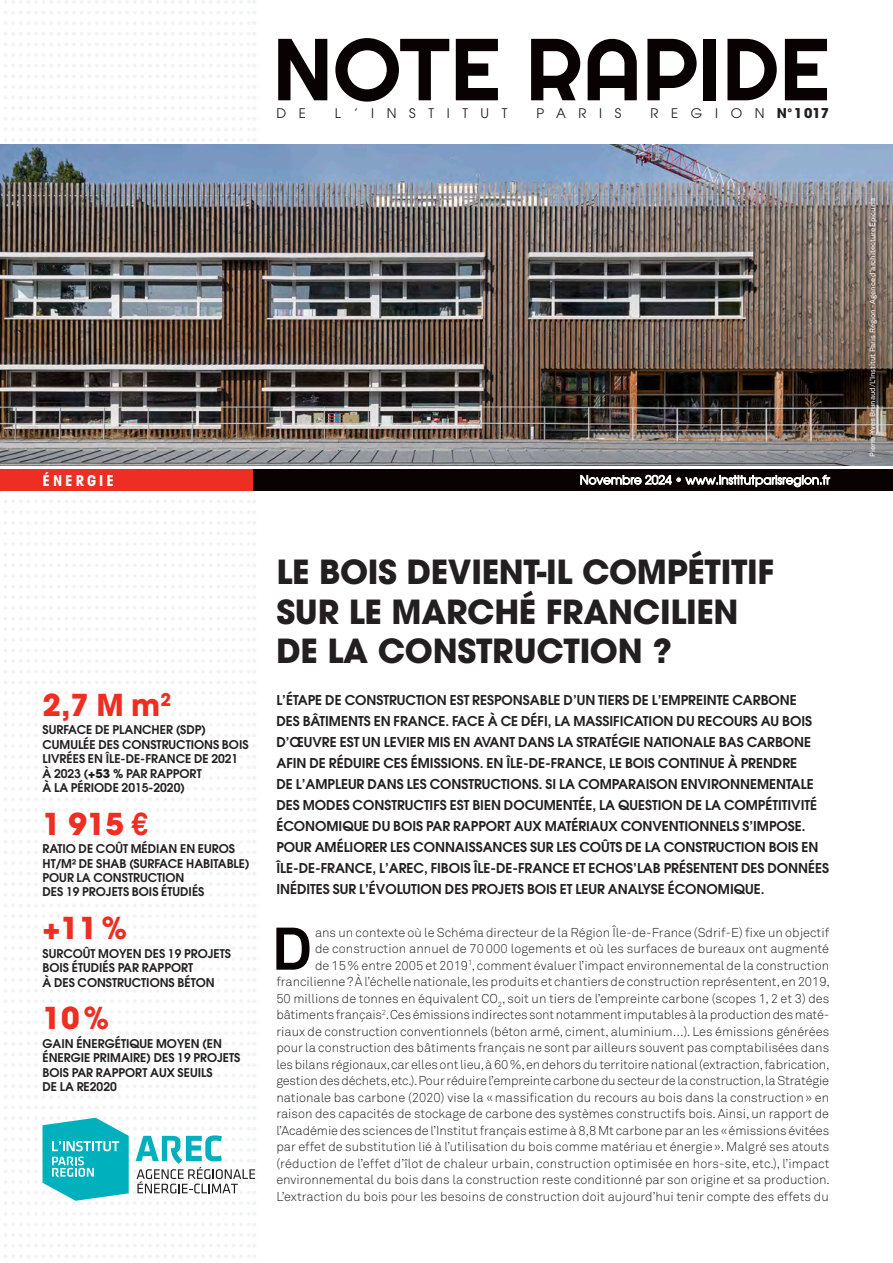
<style>
.page{position:relative;width:893px;height:1263px;background:#fff}
.page>*{position:absolute;margin:0;border:0;box-sizing:border-box;transform-origin:0 0}
.t1{font:87.75px "Righteous";color:#080302}
.txt_lettrine_______s{font:700 59.25px "Akkurat Pro";color:#080302}
.titre_note_rapide{font:700 33px/39.6px "Avant Garde";letter-spacing:-.01em;color:#231f20}
.repère_niv1{font:700 30px "Avant Garde";color:#ee2e22}
.txt{font:700 condensed 15px "Avant Garde";letter-spacing:.2em;color:#fff}
.chapo{font:600 13.5px/21px "Avant Garde";color:#231f20}
.n__Note_rapide__Une{font:700 13.5px "Avant Garde";color:#231f20}
.t2{font:13.2px "Avant Garde";letter-spacing:.96em;color:#231f20}
.txt_lettrine_______s-2{font:12.75px/16.5px "Akkurat Light Pro";color:#231f20;text-align:right}
.repère_niv2{font:600 12px/14.4px "Avant Garde";color:#231f20}
.t3{font:12px "Avant Garde";color:#fff}
.credits_blancs{font:7.5px "Akkurat Pro";color:#fff}
.s1{font-weight:700}
.s2{font-family:"ITC Avant Garde Pro";font-weight:600}
</style>
<div class="page">
<svg style="left:4px;top:0;width:246px;height:3px"></svg>
<svg style="left:4px;top:11px;width:246px;height:3px"></svg>
<svg style="left:4px;top:22px;width:246px;height:3px"></svg>
<svg style="left:4px;top:32px;width:246px;height:3px"></svg>
<svg style="left:4px;top:43px;width:246px;height:3px"></svg>
<svg style="left:4px;top:53px;width:246px;height:4px"></svg>
<svg style="left:4px;top:64px;width:246px;height:3px"></svg>
<svg style="left:4px;top:75px;width:246px;height:3px"></svg>
<svg style="left:4px;top:85px;width:246px;height:3px"></svg>
<svg style="left:4px;top:96px;width:246px;height:3px"></svg>
<svg style="left:4px;top:107px;width:246px;height:3px"></svg>
<svg style="left:4px;top:117px;width:246px;height:3px"></svg>
<svg style="left:4px;top:128px;width:246px;height:3px"></svg>
<svg style="left:4px;top:139px;width:246px;height:3px"></svg>
<svg style="left:4px;top:500px;width:246px;height:3px"></svg>
<svg style="left:4px;top:511px;width:246px;height:3px"></svg>
<svg style="left:4px;top:521px;width:246px;height:3px"></svg>
<svg style="left:4px;top:532px;width:246px;height:3px"></svg>
<svg style="left:4px;top:543px;width:246px;height:3px"></svg>
<svg style="left:4px;top:553px;width:246px;height:3px"></svg>
<svg style="left:4px;top:564px;width:246px;height:3px"></svg>
<svg style="left:4px;top:574px;width:246px;height:4px"></svg>
<svg style="left:4px;top:585px;width:246px;height:3px"></svg>
<svg style="left:4px;top:596px;width:246px;height:3px"></svg>
<svg style="left:4px;top:606px;width:246px;height:3px"></svg>
<svg style="left:4px;top:617px;width:246px;height:3px"></svg>
<svg style="left:4px;top:628px;width:246px;height:3px"></svg>
<svg style="left:4px;top:638px;width:246px;height:3px"></svg>
<svg style="left:4px;top:649px;width:246px;height:3px"></svg>
<svg style="left:4px;top:659px;width:246px;height:4px"></svg>
<svg style="left:4px;top:670px;width:246px;height:3px"></svg>
<svg style="left:4px;top:681px;width:246px;height:3px"></svg>
<svg style="left:4px;top:691px;width:246px;height:3px"></svg>
<svg style="left:4px;top:702px;width:246px;height:3px"></svg>
<svg style="left:4px;top:713px;width:246px;height:3px"></svg>
<svg style="left:4px;top:723px;width:246px;height:3px"></svg>
<svg style="left:4px;top:734px;width:246px;height:3px"></svg>
<svg style="left:4px;top:744px;width:246px;height:4px"></svg>
<svg style="left:4px;top:755px;width:246px;height:3px"></svg>
<svg style="left:4px;top:766px;width:246px;height:3px"></svg>
<svg style="left:4px;top:776px;width:246px;height:4px"></svg>
<svg style="left:4px;top:787px;width:246px;height:3px"></svg>
<svg style="left:4px;top:798px;width:246px;height:3px"></svg>
<svg style="left:4px;top:808px;width:246px;height:3px"></svg>
<svg style="left:4px;top:819px;width:246px;height:3px"></svg>
<svg style="left:4px;top:830px;width:246px;height:3px"></svg>
<svg style="left:4px;top:840px;width:246px;height:3px"></svg>
<svg style="left:4px;top:851px;width:246px;height:3px"></svg>
<svg style="left:4px;top:861px;width:246px;height:4px"></svg>
<svg style="left:4px;top:872px;width:246px;height:3px"></svg>
<svg style="left:4px;top:883px;width:246px;height:3px"></svg>
<svg style="left:4px;top:893px;width:246px;height:3px"></svg>
<svg style="left:4px;top:904px;width:246px;height:3px"></svg>
<svg style="left:4px;top:915px;width:246px;height:3px"></svg>
<svg style="left:4px;top:925px;width:246px;height:3px"></svg>
<svg style="left:4px;top:936px;width:246px;height:3px"></svg>
<svg style="left:4px;top:946px;width:246px;height:4px"></svg>
<svg style="left:4px;top:957px;width:246px;height:3px"></svg>
<svg style="left:4px;top:968px;width:246px;height:3px"></svg>
<svg style="left:4px;top:978px;width:246px;height:4px"></svg>
<svg style="left:4px;top:989px;width:246px;height:3px"></svg>
<svg style="left:4px;top:1000px;width:246px;height:3px"></svg>
<svg style="left:4px;top:1010px;width:246px;height:3px"></svg>
<svg style="left:4px;top:1021px;width:246px;height:3px"></svg>
<svg style="left:4px;top:1032px;width:246px;height:3px"></svg>
<svg style="left:4px;top:1042px;width:246px;height:3px"></svg>
<svg style="left:4px;top:1053px;width:246px;height:3px"></svg>
<svg style="left:4px;top:1063px;width:246px;height:4px"></svg>
<svg style="left:4px;top:1074px;width:246px;height:3px"></svg>
<svg style="left:4px;top:1085px;width:246px;height:3px"></svg>
<svg style="left:4px;top:1095px;width:246px;height:3px"></svg>
<svg style="left:4px;top:1106px;width:246px;height:3px"></svg>
<svg style="left:4px;top:1212px;width:246px;height:3px"></svg>
<svg style="left:4px;top:1223px;width:246px;height:3px"></svg>
<svg style="left:4px;top:1234px;width:246px;height:3px"></svg>
<svg style="left:4px;top:1244px;width:246px;height:3px"></svg>
<svg style="left:4px;top:1255px;width:246px;height:3px"></svg>
<svg style="left:4px;top:1117px;width:251px;height:88px"></svg>
<div style="left:0;top:469px;width:255px;height:21px;background:#ee2e22"></div>
<div style="left:254px;top:469px;width:639px;height:21px;background:#080302"></div>
<img style="left:0;top:145px;width:893px;height:321px">
<h1 class="t1" style="left:272px;top:14px;width:559px">NOTE RAPIDE</h1>
<p class="t2" style="left:276px;top:106px;width:31px">D E</p>
<p class="t2" style="left:335px;top:106px;width:174px">L’INSTITUT</p>
<p class="t2" style="left:537px;top:106px;width:86px">PARIS</p>
<p class="t2" style="left:650px;top:106px;width:116px">REGION</p>
<p class="n__Note_rapide__Une" style="left:777px;top:105px;width:54px">N°1017</p>
<p class="txt" style="left:43px;top:471px;width:73px">ÉNERGIE</p>
<p class="t3" style="left:580px;top:473px;width:252px">Novembre 2024 • www.institutparisregion.fr</p>
<p class="repère_niv1" style="left:43px;top:685px;width:130px">2,7 M m<sup>2</sup></p>
<p class="repère_niv2" style="left:43px;top:722px;width:208px">SURFACE DE PLANCHER (SDP)<br>CUMULÉE DES CONSTRUCTIONS BOIS<br>LIVRÉES EN ÎLE-DE-FRANCE DE 2021<br>À 2023 (<span class="s1">+53 %</span> PAR RAPPORT<br>À LA PÉRIODE 2015-2020)</p>
<p class="repère_niv1" style="left:43px;top:804px;width:107px">1 915 <span class="s2">€</span></p>
<p class="repère_niv2" style="left:43px;top:841px;width:209px">RATIO DE COÛT MÉDIAN EN EUROS<br>HT/M² DE SHAB (SURFACE HABITABLE)<br>POUR LA CONSTRUCTION<br>DES 19 PROJETS BOIS ÉTUDIÉS</p>
<p class="repère_niv1" style="left:43px;top:908px;width:86px">+11%</p>
<p class="repère_niv2" style="left:43px;top:946px;width:190px">SURCOÛT MOYEN DES 19 PROJETS<br>BOIS ÉTUDIÉS PAR RAPPORT<br>À DES CONSTRUCTIONS BÉTON</p>
<p class="repère_niv1" style="left:43px;top:999px;width:68px">10%</p>
<p class="repère_niv2" style="left:43px;top:1036px;width:199px">GAIN ÉNERGÉTIQUE MOYEN (EN<br>ÉNERGIE PRIMAIRE) DES 19 PROJETS<br>BOIS PAR RAPPORT AUX SEUILS<br>DE LA RE2020</p>
<p class="titre_note_rapide" style="left:276px;top:552px;width:499px">LE BOIS DEVIENT-IL COMPÉTITIF<br>SUR LE MARCHÉ FRANCILIEN<br>DE LA CONSTRUCTION ?</p>
<p class="chapo" style="left:276px;top:689px;width:554px">L’ÉTAPE DE CONSTRUCTION EST RESPONSABLE D’UN TIERS DE L’EMPREINTE CARBONE<br>DES BÂTIMENTS EN FRANCE. FACE À CE DÉFI, LA MASSIFICATION DU RECOURS AU BOIS D’ŒUVRE EST UN LEVIER MIS EN AVANT DANS LA STRATÉGIE NATIONALE BAS CARBONE AFIN DE RÉDUIRE CES ÉMISSIONS. EN ÎLE-DE-FRANCE, LE BOIS CONTINUE À PRENDRE<br>DE L’AMPLEUR DANS LES CONSTRUCTIONS. SI LA COMPARAISON ENVIRONNEMENTALE DES MODES CONSTRUCTIFS EST BIEN DOCUMENTÉE, LA QUESTION DE LA COMPÉTITIVITÉ ÉCONOMIQUE DU BOIS PAR RAPPORT AUX MATÉRIAUX CONVENTIONNELS S’IMPOSE.<br>POUR AMÉLIORER LES CONNAISSANCES SUR LES COÛTS DE LA CONSTRUCTION BOIS EN ÎLE-DE-FRANCE, L’AREC, FIBOIS ÎLE-DE-FRANCE ET ECHOS’LAB PRÉSENTENT DES DONNÉES INÉDITES SUR L’ÉVOLUTION DES PROJETS BOIS ET LEUR ANALYSE ÉCONOMIQUE.</p>
<p class="txt_lettrine_______s" style="left:271px;top:912px;width:42px">D</p>
<p class="txt_lettrine_______s-2" style="left:276px;top:924px;width:555px">ans un contexte où le Schéma directeur de la Région Île-de-France (Sdrif-E) fixe un objectif<br>de construction annuel de 70000 logements et où les surfaces de bureaux ont augmenté<br>de 15% entre 2005 et 2019<sup>1</sup>, comment évaluer l’impact environnemental de la construction francilienne ? À l’échelle nationale, les produits et chantiers de construction représentent, en 2019, 50 millions de tonnes en équivalent CO<sub>2</sub>, soit un tiers de l’empreinte carbone (scopes 1, 2 et 3) des bâtiments français<sup>2</sup>. Ces émissions indirectes sont notamment imputables à la production des maté&shy;riaux de construction conventionnels (béton armé, ciment, aluminium…). Les émissions générées pour la construction des bâtiments français ne sont par ailleurs souvent pas comptabilisées dans les bilans régionaux, car elles ont lieu, à 60%, en dehors du territoire national (extraction, fabrication, gestion des déchets, etc.). Pour réduire l’empreinte carbone du secteur de la construction, la Stratégie nationale bas carbone (2020) vise la «massification du recours au bois dans la construction» en raison des capacités de stockage de carbone des systèmes constructifs bois. Ainsi, un rapport de l’Académie des sciences de l’Institut français estime à 8,8 Mt carbone par an les «émissions évitées par effet de substitution lié à l’utilisation du bois comme matériau et énergie». Malgré ses atouts (réduction de l’effet d’îlot de chaleur urbain, construction optimisée en hors-site, etc.), l’impact environnemental du bois dans la construction reste conditionné par son origine et sa production.<br>L’extraction du bois pour les besoins de construction doit aujourd’hui tenir compte des effets du</p>
<p class="credits_blancs" style="left:868px;top:457px;width:261px;rotate:-90deg">Pierre-Yves Brunaud/L’Institut Paris Region - Agence d’architecture Epicuria</p>
</div>
